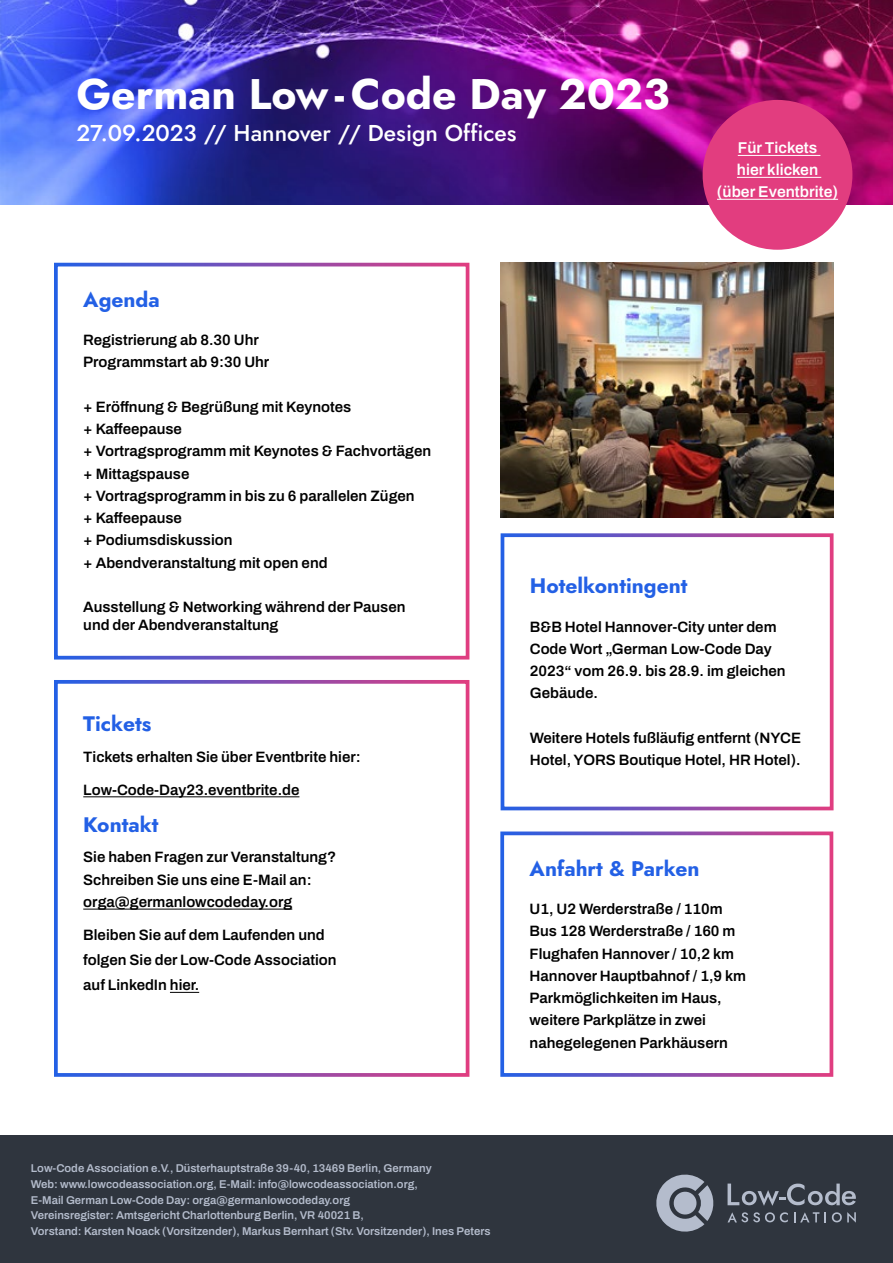
<style>
.page{position:relative;width:893px;height:1263px;background:#fff}
.page>*{position:absolute;margin:0;border:0;box-sizing:border-box;transform-origin:0 0}
.t1{font:700 42.75px "Jost";color:#fff}
.t2{font:500 22.95px "Jost";color:#fff}
.t3{font:700 21px "Jost";color:#2360e5}
.t4{font:600 15.6px/21.9px "Archivo";color:#fff;text-align:center}
.t5{font:600 15px/22.2px "Archivo";color:#000}
.t6{font:600 11.25px/15.9px "Archivo";color:#b4bccc}
</style>
<div class="page">
<div style="left:500px;top:831px;width:333px;height:246px;border:4px solid #fff"></div>
<div style="left:501px;top:533px;width:332px;height:277px;border:4px solid #fff"></div>
<div style="left:54px;top:263px;width:415px;height:396px;border:4px solid #fff"></div>
<div style="left:0;top:1135px;width:893px;height:128px;background:#2f353e"></div>
<hr style="left:83px;top:796px;width:216px;height:1px;background:#000">
<hr style="left:83px;top:909px;width:209px;height:1px;background:#000">
<svg style="left:170px;top:992px;width:29px;height:1px"></svg>
<div style="left:54px;top:680px;width:415px;height:397px;border:4px solid #fff"></div>
<svg style="left:656px;top:1174px;width:58px;height:57px"></svg>
<svg style="left:728px;top:1183px;width:128px;height:23px"></svg>
<svg style="left:728px;top:1212px;width:60px;height:10px"></svg>
<svg style="left:794px;top:1212px;width:25px;height:10px"></svg>
<svg style="left:832px;top:1212px;width:24px;height:11px"></svg>
<img style="left:0;top:0;width:893px;height:204px">
<div style="left:703px;top:100px;width:149px;height:150px;background:#e23d7f;border-radius:50%"></div>
<hr style="left:738px;top:155px;width:82px;height:1px;background:#fff">
<hr style="left:737px;top:177px;width:84px;height:1px;background:#fff">
<hr style="left:717px;top:199px;width:121px;height:1px;background:#fff">
<img style="left:501px;top:263px;width:332px;height:254px">
<h1 class="t1" style="left:76px;top:65px;width:595px">German Low - Code Day 2023</h1>
<h2 class="t2" style="left:76px;top:118px;width:442px">27.09.2023 // Hannover // Design Offices</h2>
<p class="t4" style="left:717px;top:137px;width:123px">Für Tickets<br>hier klicken (über Eventbrite)</p>
<h3 class="t3" style="left:83px;top:285px;width:78px">Agenda</h3>
<p class="t5" style="left:83px;top:329px;width:188px">Registrierung ab 8.30 Uhr<br>Programmstart ab 9:30 Uhr</p>
<p class="t5" style="left:83px;top:396px;width:349px">+ Eröffnung &amp; Begrüßung mit Keynotes<br>+ Kaffeepause<br>+ Vortragsprogramm mit Keynotes &amp; Fachvortägen + Mittagspause<br>+ Vortragsprogramm in bis zu 6 parallelen Zügen<br>+ Kaffeepause<br>+ Podiumsdiskussion<br>+ Abendveranstaltung mit open end</p>
<p class="t5" style="left:83px;top:598px;width:324px;line-height:18px">Ausstellung &amp; Networking während der Pausen und der Abendveranstaltung</p>
<h3 class="t3" style="left:83px;top:709px;width:70px">Tickets</h3>
<p class="t5" style="left:83px;top:740px;width:279px;line-height:32.7px">Tickets erhalten Sie über Eventbrite hier:<br>Low-Code-Day23.eventbrite.de</p>
<h3 class="t3" style="left:83px;top:810px;width:77px">Kontakt</h3>
<p class="t5" style="left:83px;top:846px;width:254px">Sie haben Fragen zur Veranstaltung?<br>Schreiben Sie uns eine E-Mail an: orga@germanlowcodeday.org</p>
<p class="t5" style="left:83px;top:922px;width:255px;line-height:25.2px">Bleiben Sie auf dem Laufenden und folgen Sie der Low-Code Association auf LinkedIn hier.</p>
<h3 class="t3" style="left:530px;top:572px;width:159px">Hotelkontingent</h3>
<p class="t5" style="left:530px;top:615px;width:257px">B&amp;B Hotel Hannover-City unter dem<br>Code Wort „German Low-Code Day<br>2023“ vom 26.9. bis 28.9. im gleichen<br>Gebäude.</p>
<p class="t5" style="left:530px;top:727px;width:273px">Weitere Hotels fußläufig entfernt (NYCE<br>Hotel, YORS Boutique Hotel, HR Hotel).</p>
<h3 class="t3" style="left:530px;top:854px;width:171px">Anfahrt &amp; Parken</h3>
<p class="t5" style="left:530px;top:898px;width:218px">U1, U2 Werderstraße / 110m<br>Bus 128 Werderstraße / 160 m<br>Flughafen Hannover / 10,2 km<br>Hannover Hauptbahnof / 1,9 km<br>Parkmöglichkeiten im Haus, weitere Parkplätze in zwei nahegelegenen Parkhäusern</p>
<p class="t6" style="left:31px;top:1160px;width:461px">Low-Code Association e.V., Düsterhauptstraße 39-40, 13469 Berlin, Germany<br>Web: www.lowcodeassociation.org, E-Mail: info@lowcodeassociation.org,<br>E-Mail German Low-Code Day: orga@germanlowcodeday.org<br>Vereinsregister: Amtsgericht Charlottenburg Berlin, VR 40021 B,<br>Vorstand: Karsten Noack (Vorsitzender), Markus Bernhart (Stv. Vorsitzender), Ines Peters</p>
</div>
